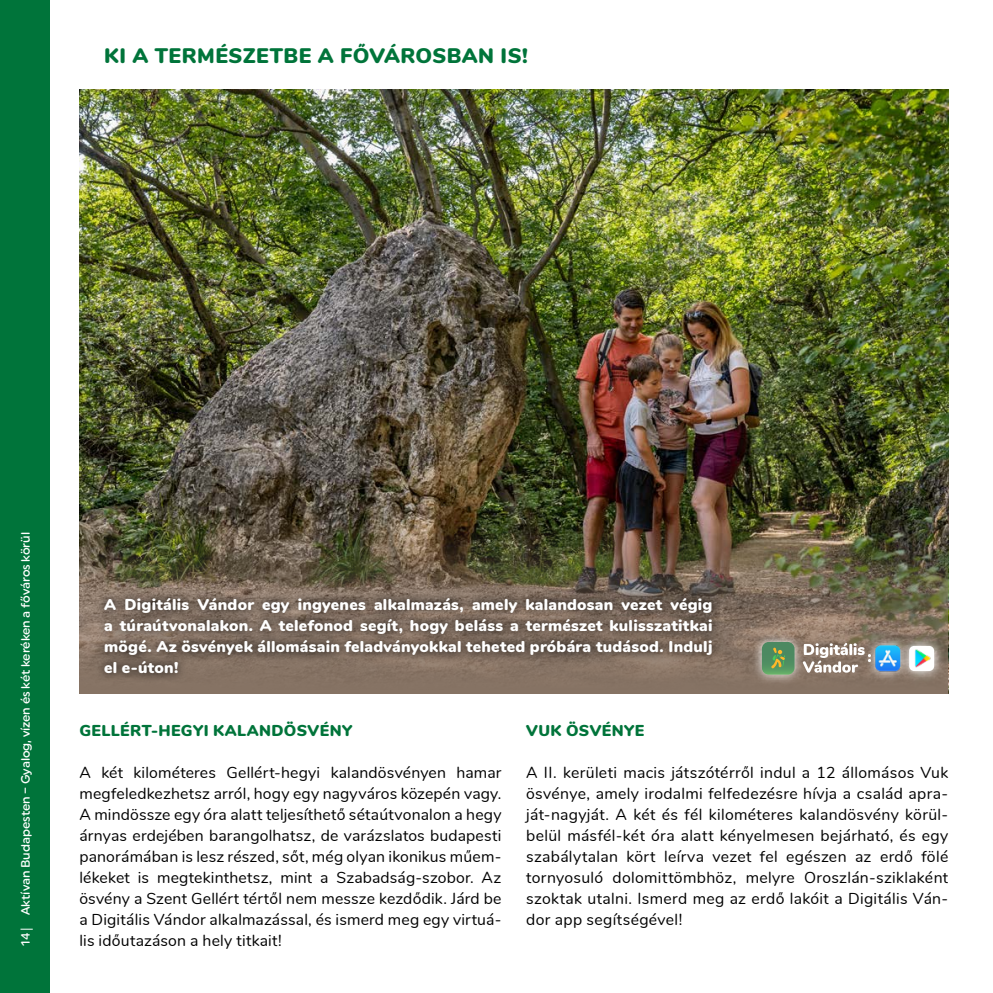
<style>
.page{position:relative;width:993px;height:993px;background:#fff}
.page>*{position:absolute;margin:0;border:0;box-sizing:border-box;transform-origin:0 0}
.t1{font:900 21px "Nunito";letter-spacing:.02em;color:#00743a}
.t2{font:15.75px/21px "Nunito";letter-spacing:.02em;color:#000;text-align:justify}
.t3{font:900 15.75px/21px "Nunito";letter-spacing:.015em;color:#fff;text-align:justify}
.t4{font:900 15.75px "Nunito";letter-spacing:.025em;color:#00743a}
.t5{font:500 12.25px "Uniform Rnd";letter-spacing:-.005em;color:#fff}
</style>
<div class="page">
<img style="left:79px;top:89px;width:868px;height:344px">
<img style="left:79px;top:433px;width:868px;height:260px">
<div style="left:0;top:0;width:50px;height:992px;background:#00743a"></div>
<svg style="left:20px;top:928px;width:13px;height:1px"></svg>
<svg style="left:95px;top:587px;width:627px;height:95px;background:#746458"></svg>
<svg style="left:751px;top:631px;width:53px;height:53px;background:#988678"></svg>
<svg style="left:761px;top:641px;width:33px;height:33px"></svg>
<div style="left:898px;top:635px;width:46px;height:46px;background:linear-gradient(to bottom,#6d6251,#8e7b6d)"></div>
<svg style="left:864px;top:634px;width:75px;height:47px"></svg>
<img style="left:866px;top:641px;width:74px;height:33px">
<svg style="left:802px;top:642px;width:68px;height:30px"></svg>
<h1 class="t1" style="left:104px;top:40px;width:425px">KI A TERMÉSZETBE A FŐVÁROSBAN IS!</h1>
<p class="t5" style="left:18px;top:914px;width:384px;rotate:-90deg">Aktívan Budapesten – Gyalog, vízen és két keréken a főváros körül</p>
<p class="t5" style="left:18px;top:945px;width:15px;rotate:-90deg">14</p>
<p class="t3" style="left:104px;top:592px;width:609px">A Digitális Vándor egy ingyenes alkalmazás, amely kalandosan vezet végig a túraútvonalakon. A telefonod segít, hogy beláss a természet kulisszatitkai mögé. Az ösvények állomásain feladványokkal teheted próbára tudásod. Indulj el e-úton!</p>
<p class="t4" style="left:79px;top:718px;width:274px">GELLÉRT-HEGYI KALANDÖSVÉNY</p>
<p class="t2" style="left:79px;top:760px;width:423px">A két kilométeres Gellért-hegyi kalandösvényen hamar megfeledkezhetsz arról, hogy egy nagyváros közepén vagy.<br>A mindössze egy óra alatt teljesíthető sétaútvonalon a hegy árnyas erdejében barangolhatsz, de varázslatos budapesti panorámában is lesz részed, sőt, még olyan ikonikus műem&shy;lékeket is megtekinthetsz, mint a Szabadság-szobor. Az ösvény a Szent Gellért tértől nem messze kezdődik. Járd be a Digitális Vándor alkalmazással, és ismerd meg egy virtuá&shy;lis időutazáson a hely titkait!</p>
<p class="t4" style="left:526px;top:718px;width:119px">VUK ÖSVÉNYE</p>
<p class="t2" style="left:526px;top:760px;width:423px">A II. kerületi macis játszótérről indul a 12 állomásos Vuk ösvénye, amely irodalmi felfedezésre hívja a család apra&shy;ját-nagyját. A két és fél kilométeres kalandösvény körül&shy;belül másfél-két óra alatt kényelmesen bejárható, és egy szabálytalan kört leírva vezet fel egészen az erdő fölé tornyosuló dolomittömbhöz, melyre Oroszlán-sziklaként szoktak utalni. Ismerd meg az erdő lakóit a Digitális Ván&shy;dor app segítségével!</p>
</div>
